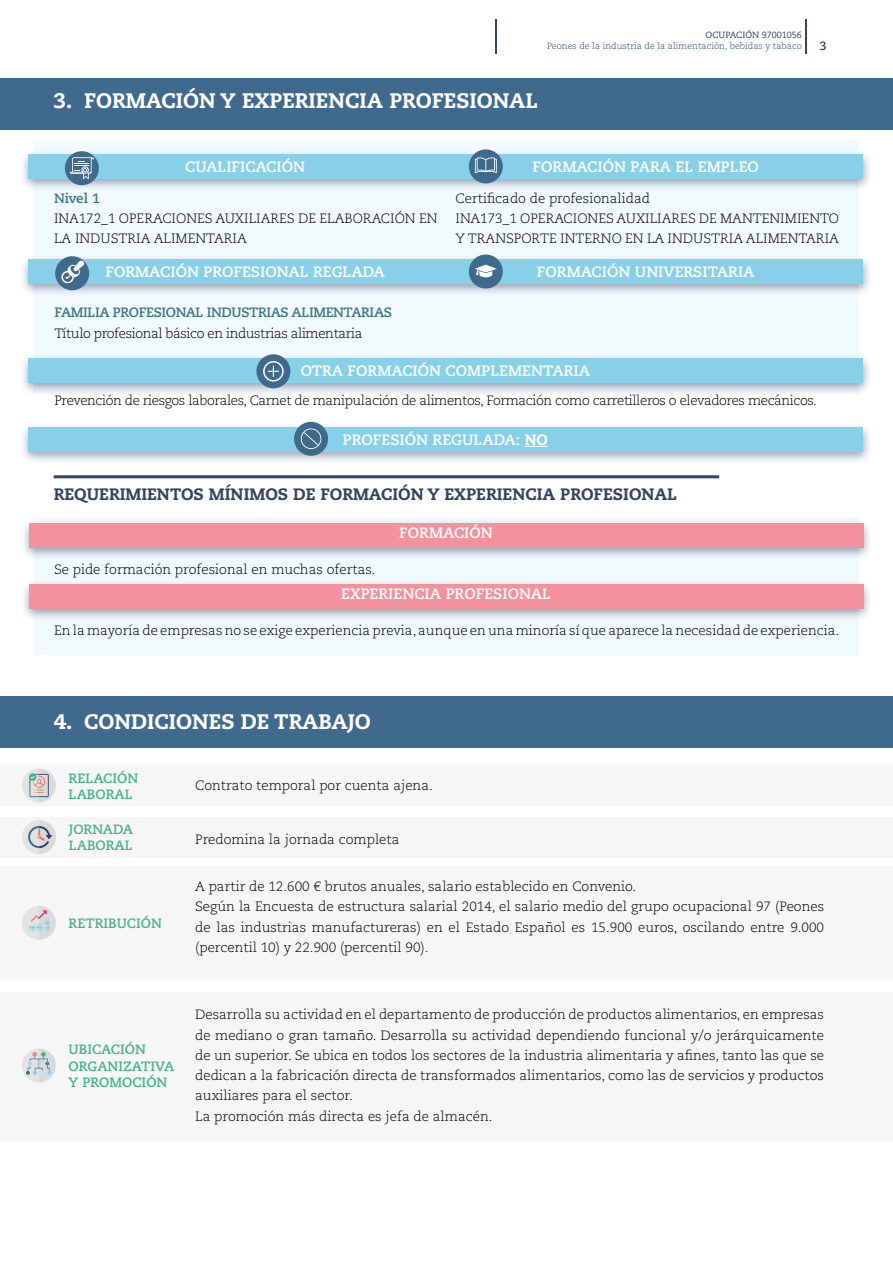
<style>
.page{position:relative;width:893px;height:1263px;background:#fff}
.page>*{position:absolute;margin:0;border:0;box-sizing:border-box;transform-origin:0 0}
.t1{font:800 21px "Caecilia LT Std";color:#fff}
.t2{font:800 16.5px "Caecilia LT Std";color:#314366}
.t3{font:700 15px "Caecilia LT Std";color:#fff}
.t4{font:300 13.5px/20.2px "Caecilia LT Std";color:#000}
.t5{font:300 13.5px "Caecilia LT Std";letter-spacing:-.03em;color:#000}
.t6{font:700 13.5px/16.2px "Caecilia LT Std";color:#44b388}
.t7{font:700 13.5px "Caecilia LT Std";letter-spacing:-.03em;color:#377781}
.t8{font:700 12px "Caecilia LT Std";color:#314366}
.t9{font:300 9px "Caecilia LT Std";color:#314366}
.t10{font:9px "Caecilia LT Std";color:#314366}
.s1{font-weight:800}
</style>
<div class="page">
<hr style="left:805px;top:20px;width:1px;height:34px;background:#314366">
<hr style="left:496px;top:20px;width:1px;height:34px;background:#314366">
<div style="left:34px;top:141px;width:825px;height:253px;background:#f3fafd"></div>
<div style="left:0;top:78px;width:893px;height:52px;background:#406a8d"></div>
<div style="left:20px;top:149px;width:852px;height:43px;background:#314366;opacity:.5"></div>
<div style="left:29px;top:154px;width:834px;height:24px;background:#88d0e8"></div>
<div style="left:65px;top:151px;width:34px;height:34px;background:#406a8d;border-radius:50%"></div>
<svg style="left:70px;top:157px;width:24px;height:22px"></svg>
<div style="left:469px;top:149px;width:34px;height:34px;background:#406a8d;border-radius:50%"></div>
<svg style="left:475px;top:157px;width:22px;height:16px"></svg>
<div style="left:20px;top:353px;width:852px;height:43px;background:#314366;opacity:.5"></div>
<div style="left:29px;top:359px;width:834px;height:24px;background:#88d0e8"></div>
<div style="left:256px;top:354px;width:34px;height:34px;background:#406a8d;border-radius:50%"></div>
<svg style="left:268px;top:366px;width:11px;height:11px"></svg>
<div style="left:263px;top:361px;width:21px;height:21px;border:2px solid #fff;border-radius:50%"></div>
<div style="left:20px;top:254px;width:852px;height:43px;background:#314366;opacity:.5"></div>
<div style="left:29px;top:259px;width:834px;height:24px;background:#88d0e8"></div>
<div style="left:469px;top:254px;width:34px;height:35px;background:#406a8d;border-radius:50%"></div>
<svg style="left:475px;top:265px;width:22px;height:12px"></svg>
<div style="left:55px;top:256px;width:34px;height:34px;background:#406a8d;border-radius:50%"></div>
<div style="left:61px;top:271px;width:13px;height:12px;border:2px solid #fff;border-radius:50%"></div>
<svg style="left:65px;top:259px;width:21px;height:20px"></svg>
<div style="left:20px;top:422px;width:852px;height:43px;background:#314366;opacity:.5"></div>
<div style="left:29px;top:427px;width:834px;height:24px;background:#88d0e8"></div>
<svg style="left:525px;top:446px;width:23px;height:1px"></svg>
<div style="left:294px;top:422px;width:34px;height:34px;background:#406a8d;border-radius:50%"></div>
<svg style="left:301px;top:428px;width:20px;height:21px"></svg>
<hr style="left:54px;top:475px;width:665px;height:3px;background:#314366">
<div style="left:34px;top:517px;width:825px;height:138px;background:#f3fafd"></div>
<div style="left:20px;top:518px;width:853px;height:43px;background:#314366;opacity:.5"></div>
<div style="left:29px;top:523px;width:835px;height:24px;background:#f1929d"></div>
<div style="left:20px;top:579px;width:853px;height:43px;background:#314366;opacity:.5"></div>
<div style="left:29px;top:584px;width:835px;height:24px;background:#f1929d"></div>
<div style="left:0;top:696px;width:893px;height:52px;background:#406a8d"></div>
<div style="left:0;top:765px;width:893px;height:41px;background:#f6f6f6"></div>
<div style="left:0;top:817px;width:893px;height:40px;background:#f6f6f6"></div>
<div style="left:0;top:867px;width:893px;height:112px;background:#f6f6f6"></div>
<div style="left:0;top:992px;width:893px;height:149px;background:#f6f6f6"></div>
<svg style="left:22px;top:768px;width:34px;height:34px"></svg>
<svg style="left:22px;top:820px;width:34px;height:34px"></svg>
<svg style="left:22px;top:906px;width:34px;height:34px"></svg>
<svg style="left:22px;top:1048px;width:34px;height:34px"></svg>
<p class="t10" style="left:706px;top:29px;width:98px">OCUPACIÓN 97001056</p>
<p class="t9" style="left:547px;top:41px;width:256px">Peones de la industria de la alimentación, bebidas y tabaco</p>
<h1 class="t1" style="left:54px;top:88px;width:485px">3. FORMACIÓN Y EXPERIENCIA PROFESIONAL</h1>
<p class="t8" style="left:819px;top:39px;width:9px">3</p>
<p class="t3" style="left:185px;top:158px;width:122px">CUALIFICACIÓN</p>
<p class="t3" style="left:533px;top:158px;width:228px">FORMACIÓN PARA EL EMPLEO</p>
<p class="t7" style="left:54px;top:190px;width:48px">Nivel 1</p>
<p class="t4" style="left:54px;top:208px;width:385px">INA172_1 OPERACIONES AUXILIARES DE ELABORACIÓN EN<br>LA INDUSTRIA ALIMENTARIA</p>
<p class="t4" style="left:455px;top:188px;width:385px">Certificado de profesionalidad<br>INA173_1 OPERACIONES AUXILIARES DE MANTENIMIENTO<br>Y TRANSPORTE INTERNO EN LA INDUSTRIA ALIMENTARIA</p>
<p class="t3" style="left:105px;top:263px;width:281px">FORMACIÓN PROFESIONAL REGLADA</p>
<p class="t3" style="left:537px;top:263px;width:219px">FORMACIÓN UNIVERSITARIA</p>
<p class="t7" style="left:54px;top:305px;width:339px">FAMILIA PROFESIONAL INDUSTRIAS ALIMENTARIAS</p>
<p class="t5" style="left:54px;top:325px;width:310px">Título profesional básico en industrias alimentaria</p>
<p class="t3" style="left:301px;top:362px;width:291px">OTRA FORMACIÓN COMPLEMENTARIA</p>
<p class="t5" style="left:55px;top:393px;width:764px">Prevención de riesgos laborales, Carnet de manipulación de alimentos, Formación como carretilleros o elevadores mecánicos.</p>
<p class="t3" style="left:343px;top:431px;width:207px">PROFESIÓN REGULADA: <span class="s1">NO</span></p>
<p class="t2" style="left:54px;top:483px;width:624px">REQUERIMIENTOS MÍNIMOS DE FORMACIÓN Y EXPERIENCIA PROFESIONAL</p>
<p class="t3" style="left:399px;top:524px;width:95px">FORMACIÓN</p>
<p class="t4" style="left:54px;top:559px;width:323px">Se pide formación profesional en muchas ofertas.</p>
<p class="t3" style="left:341px;top:585px;width:211px">EXPERIENCIA PROFESIONAL</p>
<p class="t4" style="left:54px;top:620px;width:787px">En la mayoría de empresas no se exige experiencia previa, aunque en una minoría sí que aparece la necesidad de experiencia.</p>
<h1 class="t1" style="left:54px;top:709px;width:319px">4. CONDICIONES DE TRABAJO</h1>
<p class="t6" style="left:69px;top:770px;width:71px">RELACIÓN<br>LABORAL</p>
<p class="t6" style="left:69px;top:821px;width:66px">JORNADA<br>LABORAL</p>
<p class="t4" style="left:195px;top:775px;width:239px">Contrato temporal por cuenta ajena.</p>
<p class="t4" style="left:195px;top:829px;width:206px">Predomina la jornada completa</p>
<p class="t4" style="left:195px;top:877px;width:630px">A partir de 12.600 € brutos anuales, salario establecido en Convenio.<br>Según la Encuesta de estructura salarial 2014, el salario medio del grupo ocupacional 97 (Peones de las industrias manufactureras) en el Estado Español es 15.900 euros, oscilando entre 9.000 (percentil 10) y 22.900 (percentil 90).</p>
<p class="t6" style="left:69px;top:915px;width:95px">RETRIBUCIÓN</p>
<p class="t6" style="left:69px;top:1042px;width:107px">UBICACIÓN<br>ORGANIZATIVA<br>Y PROMOCIÓN</p>
<p class="t4" style="left:195px;top:1005px;width:630px">Desarrolla su actividad en el departamento de producción de productos alimentarios, en empresas de mediano o gran tamaño. Desarrolla su actividad dependiendo funcional y/o jerárquicamente de un superior. Se ubica en todos los sectores de la industria alimentaria y afines, tanto las que se dedican a la fabricación directa de transformados alimentarios, como las de servicios y productos auxiliares para el sector.<br>La promoción más directa es jefa de almacén.</p>
</div>
